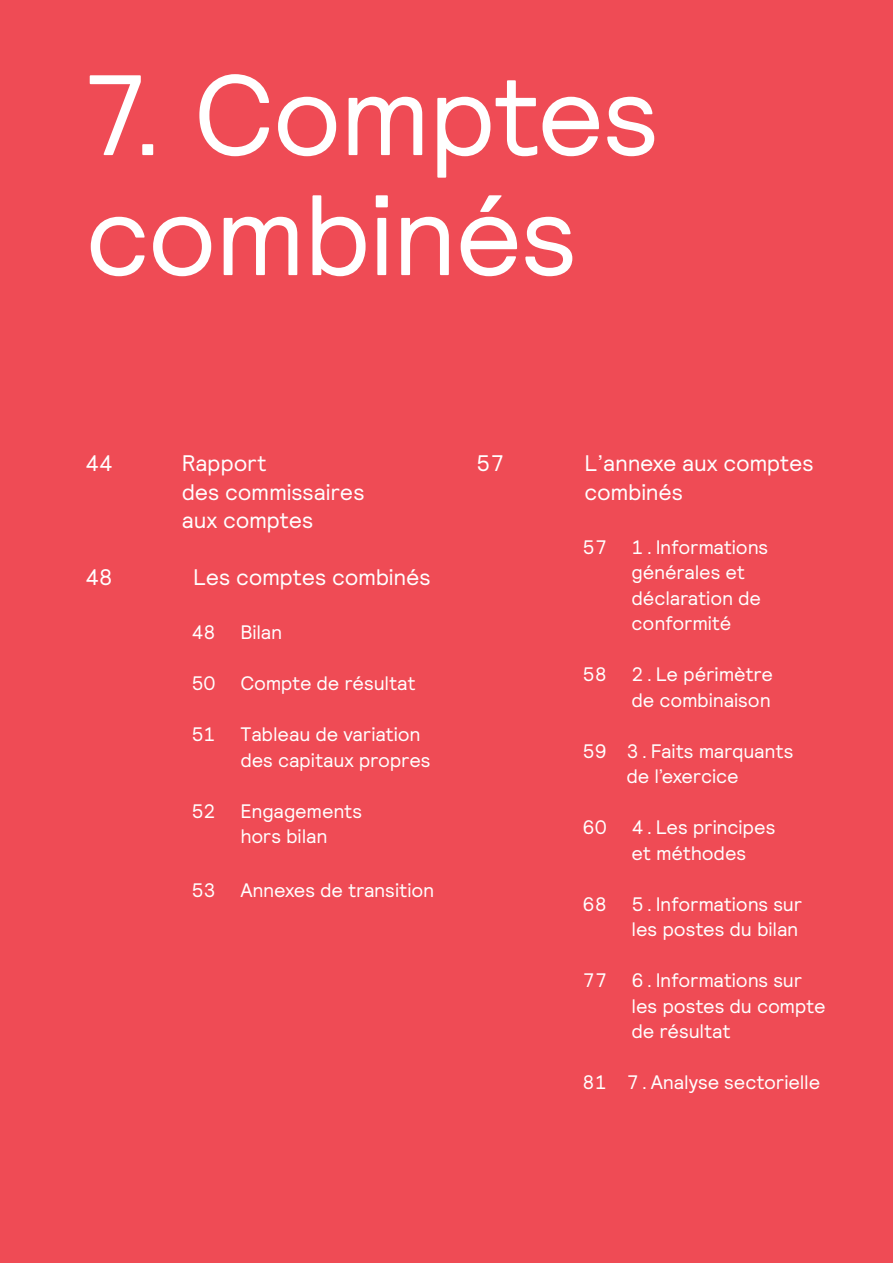
<style>
.page{position:relative;width:893px;height:1263px;background:#ef4b55}
.page>*{position:absolute;margin:0;border:0;box-sizing:border-box;transform-origin:0 0}
.SOMMAIRE_TITRE{font:114px "Relative";letter-spacing:-.015em;color:#fff}
.SOMMAIRE_TEXTE{font:22.5px/28.5px "Relative";letter-spacing:-.01em;color:#fff}
.SOMMAIRE_TEXTE-2{font:19.5px/25.5px "Relative";letter-spacing:-.01em;color:#fff}
</style>
<div class="page">
<p class="SOMMAIRE_TITRE" style="left:85px;top:41px;width:576px">7. Comptes</p>
<p class="SOMMAIRE_TITRE" style="left:85px;top:161px;width:494px">combinés</p>
<p class="SOMMAIRE_TEXTE" style="left:85px;top:448px;width:29px">44</p>
<p class="SOMMAIRE_TEXTE" style="left:182px;top:448px;width:184px">Rapport<br>des commissaires aux comptes</p>
<p class="SOMMAIRE_TEXTE" style="left:85px;top:562px;width:29px">48</p>
<p class="SOMMAIRE_TEXTE" style="left:193px;top:562px;width:239px">Les comptes combinés</p>
<p class="SOMMAIRE_TEXTE-2" style="left:191px;top:619px;width:26px">48</p>
<p class="SOMMAIRE_TEXTE-2" style="left:240px;top:619px;width:43px">Bilan</p>
<p class="SOMMAIRE_TEXTE-2" style="left:191px;top:670px;width:26px">50</p>
<p class="SOMMAIRE_TEXTE-2" style="left:240px;top:670px;width:177px">Compte de résultat</p>
<p class="SOMMAIRE_TEXTE-2" style="left:191px;top:721px;width:26px">51</p>
<p class="SOMMAIRE_TEXTE-2" style="left:240px;top:721px;width:192px">Tableau de variation des capitaux propres</p>
<p class="SOMMAIRE_TEXTE-2" style="left:191px;top:797px;width:26px">52</p>
<p class="SOMMAIRE_TEXTE-2" style="left:240px;top:797px;width:123px">Engagements hors bilan</p>
<p class="SOMMAIRE_TEXTE-2" style="left:191px;top:877px;width:26px">53</p>
<p class="SOMMAIRE_TEXTE-2" style="left:240px;top:877px;width:195px">Annexes de transition</p>
<p class="SOMMAIRE_TEXTE" style="left:476px;top:448px;width:29px">57</p>
<p class="SOMMAIRE_TEXTE" style="left:584px;top:448px;width:231px">L’annexe aux comptes combinés</p>
<p class="SOMMAIRE_TEXTE-2" style="left:583px;top:533px;width:26px">57</p>
<p class="SOMMAIRE_TEXTE-2" style="left:632px;top:533px;width:138px">1.Informations générales et déclaration de conformité</p>
<p class="SOMMAIRE_TEXTE-2" style="left:583px;top:661px;width:26px">58</p>
<p class="SOMMAIRE_TEXTE-2" style="left:632px;top:661px;width:143px">2.Le périmètre de combinaison</p>
<p class="SOMMAIRE_TEXTE-2" style="left:583px;top:737px;width:212px;text-align:center">59 3.Faits marquants de l’exercice</p>
<p class="SOMMAIRE_TEXTE-2" style="left:583px;top:814px;width:26px">60</p>
<p class="SOMMAIRE_TEXTE-2" style="left:632px;top:814px;width:145px">4.Les principes et méthodes</p>
<p class="SOMMAIRE_TEXTE-2" style="left:583px;top:890px;width:26px">68</p>
<p class="SOMMAIRE_TEXTE-2" style="left:632px;top:890px;width:172px">5.Informations sur les postes du bilan</p>
<p class="SOMMAIRE_TEXTE-2" style="left:583px;top:967px;width:26px">77</p>
<p class="SOMMAIRE_TEXTE-2" style="left:632px;top:967px;width:195px">6.Informations sur les postes du compte de résultat</p>
<p class="SOMMAIRE_TEXTE-2" style="left:583px;top:1069px;width:239px">81 7.Analyse sectorielle</p>
</div>
